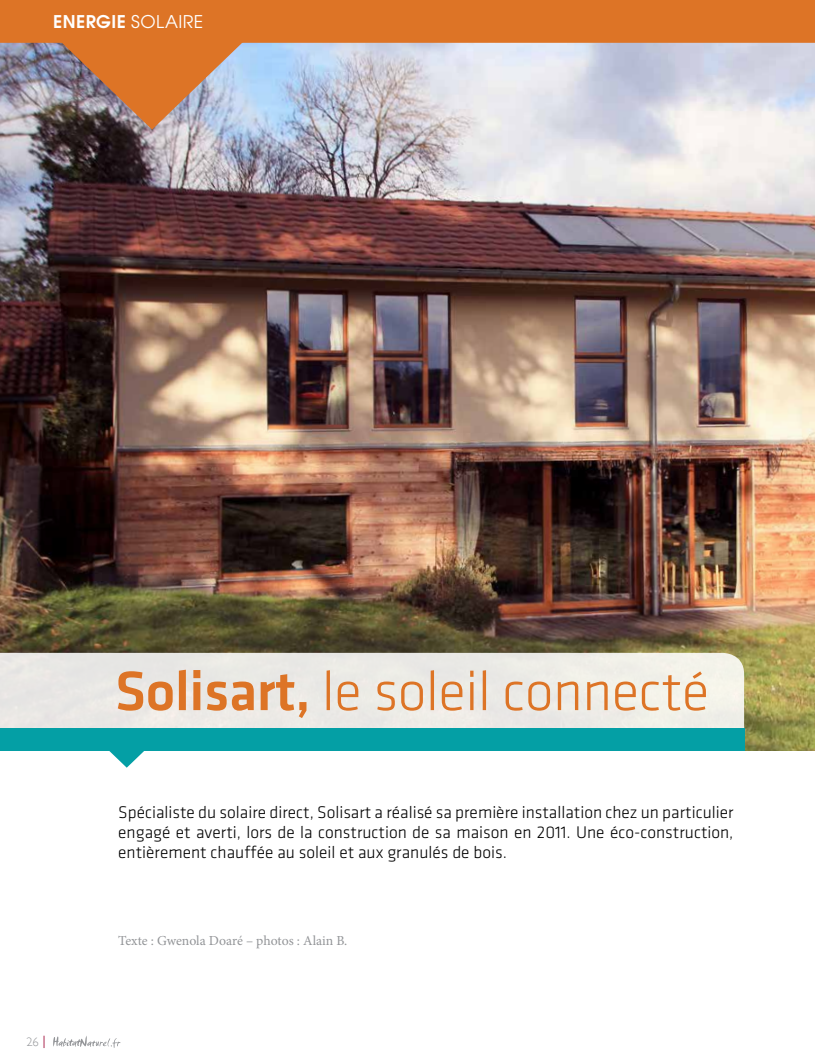
<style>
.page{position:relative;width:815px;height:1063px;background:#fff}
.page>*{position:absolute;margin:0;border:0;box-sizing:border-box;transform-origin:0 0}
.t1{font:57.5px "Klavika Light OSF";letter-spacing:-.01em;color:#dd7426}
.t2{font:300 17.5px/20px "Klavika";color:#000;text-align:justify}
.t3{font:700 17.5px "Te X Gyre Adventor";letter-spacing:.025em;color:#fff}
.t4{font:13.75px "Minion Pro";letter-spacing:-.005em;color:#939598}
.t5{font:300 12.5px "Gill Sans";color:#939598}
.s1{font-weight:400}
.s2{font-family:"Klavika";font-weight:500}
</style>
<div class="page">
<img style="left:0;top:60px;width:815px;height:690px">
<svg style="left:0;top:653px;width:744px;height:75px;background:#ebeae5"></svg>
<div style="left:0;top:728px;width:744px;height:22px;background:#049fa5"></div>
<svg style="left:107px;top:750px;width:39px;height:18px"></svg>
<svg style="left:53px;top:1036px;width:67px;height:12px"></svg>
<svg style="left:43px;top:1036px;width:2px;height:12px"></svg>
<img style="left:60px;top:60px;width:184px;height:70px">
<svg style="left:0;top:0;width:815px;height:60px;background:#d68c5a"></svg>
<div style="left:53px;top:13px;width:374px;height:22px;background:#dd7426"></div>
<p class="t3" style="left:53px;top:6px;width:152px">ENERGIE <span class="s1">SOLAIRE</span></p>
<p class="t5" style="left:26px;top:1032px;width:14px">26</p>
<h1 class="t1" style="left:115px;top:661px;width:596px"><span class="s2">Solisart,</span> le soleil connecté</h1>
<p class="t2" style="left:118px;top:803px;width:617px">Spécialiste du solaire direct, Solisart a réalisé sa première installation chez un particulier engagé et averti, lors de la construction de sa maison en 2011. Une éco-construction, entièrement chauffée au soleil et aux granulés de bois.</p>
<p class="t4" style="left:118px;top:932px;width:231px">Texte : Gwenola Doaré – photos : Alain B.</p>
</div>
